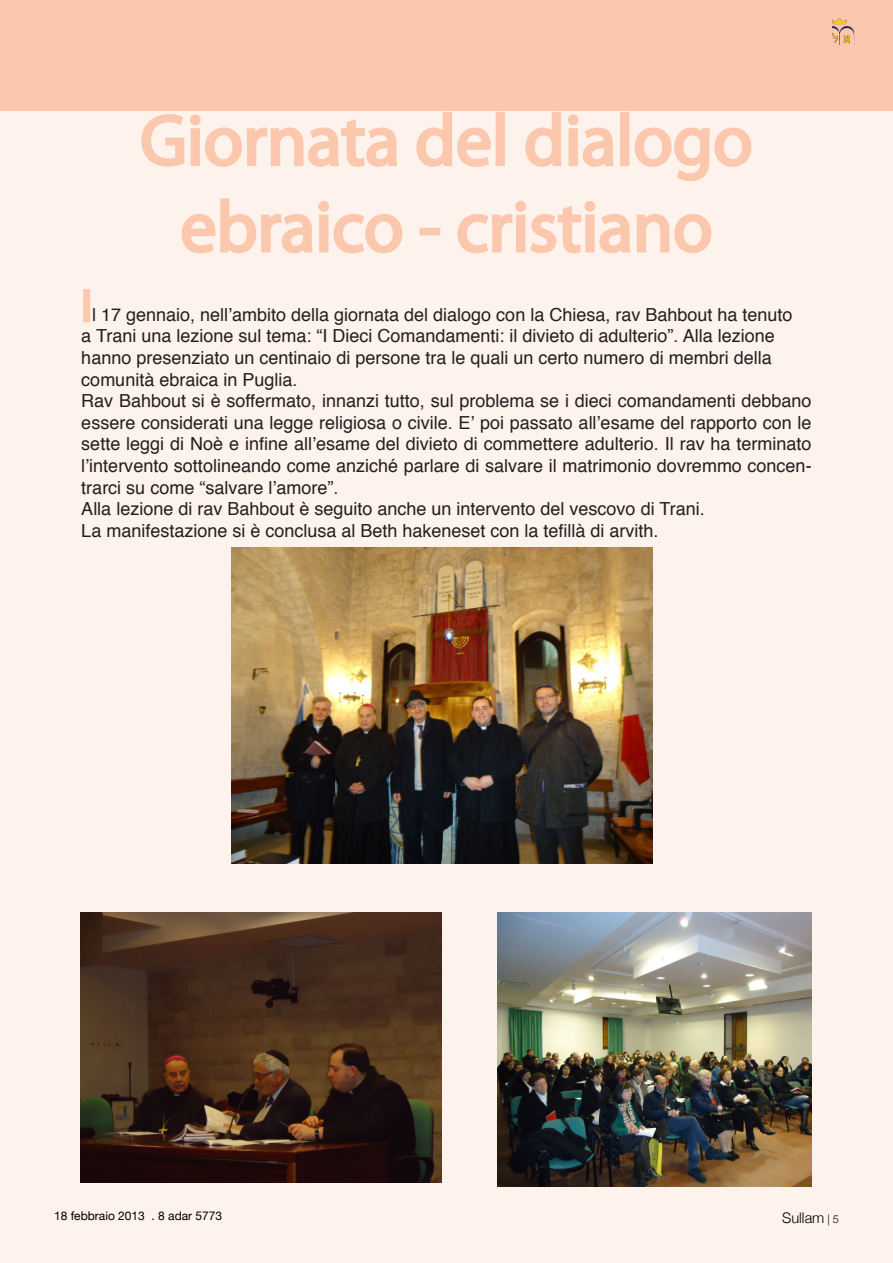
<style>
.page{position:relative;width:893px;height:1263px;background:#fff}
.page>*{position:absolute;margin:0;border:0;box-sizing:border-box;transform-origin:0 0}
.t1{font:72px "Myriad Pro";color:#fcc8ad}
.t2{font:45px "Myriad Pro";color:#fcc8ad}
.t3{font:18px/21.6px "Helvetica";color:#231f20}
.t4{font:300 14.55px "Helvetica Neue";color:#000}
.t5{font:12px "Helvetica Neue";color:#000}
.s1{font-size:10.95px}
</style>
<div class="page">
<div style="left:0;top:111px;width:893px;height:1152px;background:#fef2ec"></div>
<div style="left:0;top:0;width:893px;height:111px;background:#fcc8ad"></div>
<img style="left:832px;top:18px;width:23px;height:28px">
<svg style="left:140px;top:113px;width:259px;height:56px;background:#fde5d9"></svg>
<svg style="left:415px;top:111px;width:77px;height:57px;background:#fde5d8"></svg>
<div style="left:496px;top:112px;width:9px;height:54px;border:3px solid #fcc8ad"></div>
<svg style="left:524px;top:111px;width:91px;height:57px;background:#fde4d7"></svg>
<div style="left:620px;top:112px;width:9px;height:54px;border:3px solid #fcc8ad"></div>
<svg style="left:633px;top:126px;width:120px;height:57px;background:#fde5d9"></svg>
<svg style="left:180px;top:197px;width:224px;height:58px;background:#fde6da"></svg>
<div style="left:419px;top:228px;width:21px;height:7px;border:3px solid #fcc8ad"></div>
<svg style="left:456px;top:199px;width:257px;height:56px;background:#fde6da"></svg>
<div style="left:83px;top:289px;width:7px;height:33px;border:3px solid #fcc8ad"></div>
<img style="left:231px;top:548px;width:421px;height:316px">
<img style="left:497px;top:912px;width:314px;height:274px">
<img style="left:81px;top:912px;width:361px;height:271px">
<p class="t1" style="left:140px;top:96px;width:614px">Giornata del dialogo</p>
<p class="t1" style="left:180px;top:182px;width:534px">ebraico - cristiano</p>
<p class="t2" style="left:81px;top:278px;width:12px">I</p>
<p class="t3" style="left:81px;top:304px;width:713px;text-indent:11px">l 17 gennaio, nell’ambito della giornata del dialogo con la Chiesa, rav Bahbout ha tenuto a Trani una lezione sul tema: “I Dieci Comandamenti: il divieto di adulterio”. Alla lezione hanno presenziato un centinaio di persone tra le quali un certo numero di membri della comunità ebraica in Puglia.</p>
<p class="t3" style="left:81px;top:391px;width:732px;text-align:justify">Rav Bahbout si è soffermato, innanzi tutto, sul problema se i dieci comandamenti debbano essere considerati una legge religiosa o civile. E’ poi passato all’esame del rapporto con le sette leggi di Noè e infine all’esame del divieto di commettere adulterio. Il rav ha terminato l’intervento sottolineando come anziché parlare di salvare il matrimonio dovremmo concen&shy;trarci su come “salvare l’amore”.</p>
<p class="t3" style="left:81px;top:499px;width:625px">Alla lezione di rav Bahbout è seguito anche un intervento del vescovo di Trani.</p>
<p class="t3" style="left:81px;top:520px;width:579px">La manifestazione si è conclusa al Beth hakeneset con la tefillà di arvith.</p>
<p class="t5" style="left:54px;top:1209px;width:170px">18 febbraio 2013 . 8 adar 5773</p>
<p class="t4" style="left:782px;top:1209px;width:58px">Sullam <span class="s1">| 5</span></p>
</div>
